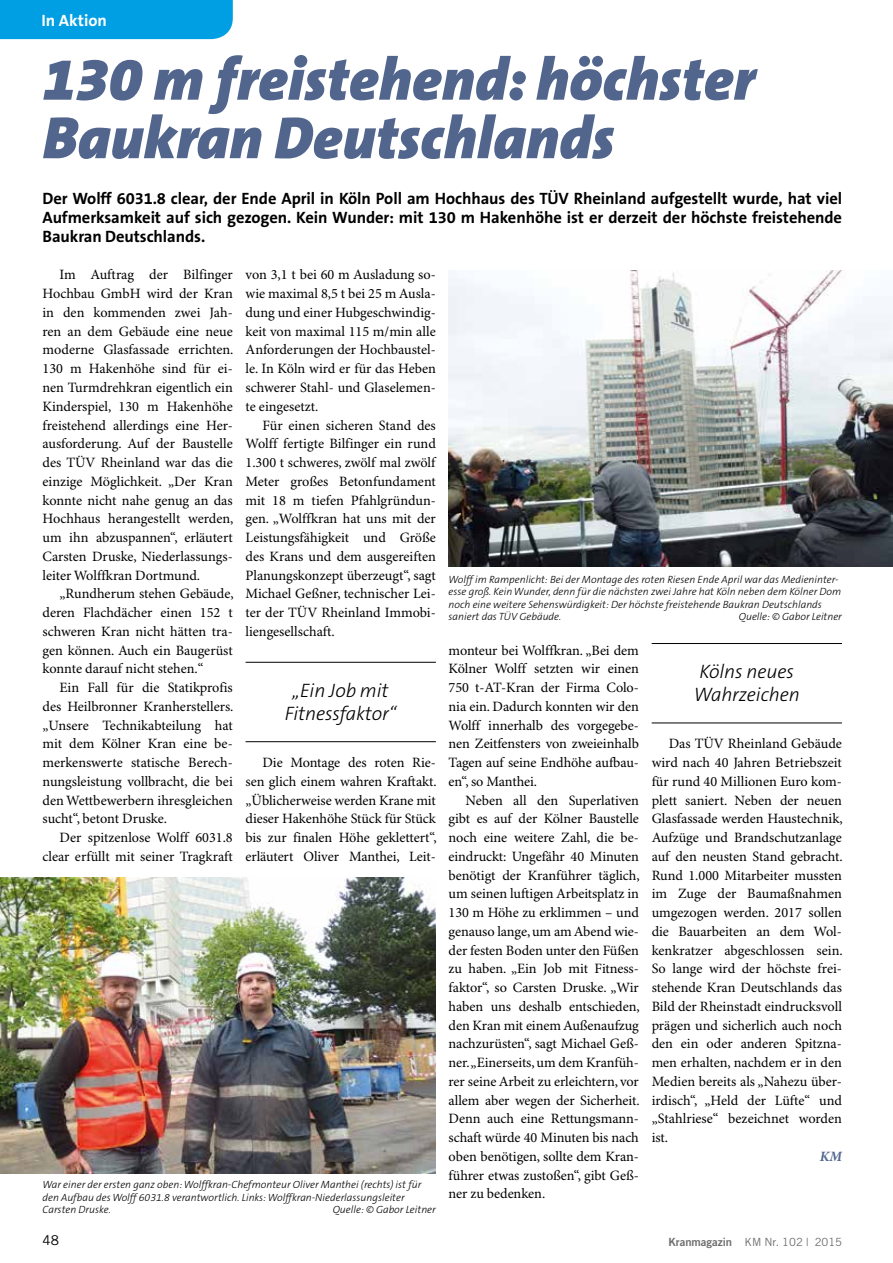
<style>
.page{position:relative;width:893px;height:1263px;background:#fff}
.page>*{position:absolute;margin:0;border:0;box-sizing:border-box;transform-origin:0 0}
.t1{font:italic 900 60px/58.5px "The Sans B9";color:#51658d}
.t2{font:italic 300 19.5px/23.4px "The Sans B3";letter-spacing:-.005em;color:#000;text-align:center}
.t3{font:700 16.5px/18.8px "The Sans B7";letter-spacing:-.005em;color:#000;text-align:justify}
.t4{font:700 16.5px "The Sans B7";color:#fff}
.t5{font:14.25px/18.8px "Minion Pro";letter-spacing:-.005em;color:#000;text-align:justify}
.t6{font:italic 700 14.25px "Minion Pro";color:#51658d}
.t7{font:13.5px "Trade Gothic";color:#000}
.t8{font:11.25px "Trade Gothic";color:#6e6e6e}
.t9{font:italic 300 10.5px/12.3px "The Sans B3";color:#000}
.s1{font-family:"Trade Gothic Bold Two"}
</style>
<div class="page">
<div style="left:0;top:0;width:233px;height:39px;background:#009ee3"></div>
<hr style="left:246px;top:662px;width:190px;height:1px;background:#000">
<hr style="left:246px;top:741px;width:190px;height:1px;background:#000">
<img style="left:0;top:877px;width:436px;height:297px">
<hr style="left:652px;top:643px;width:190px;height:1px;background:#000">
<hr style="left:652px;top:722px;width:190px;height:1px;background:#000">
<img style="left:449px;top:271px;width:444px;height:296px">
<p class="t4" style="left:41px;top:11px;width:67px">In Aktion</p>
<h1 class="t1" style="left:43px;top:52px;width:714px">130 m freistehend: höchster<br>Baukran Deutschlands</h1>
<p class="t3" style="left:43px;top:190px;width:801px">Der Wolff 6031.8 clear, der Ende April in Köln Poll am Hochhaus des TÜV Rheinland aufgestellt wurde, hat viel Aufmerksamkeit auf sich gezogen. Kein Wunder: mit 130 m Hakenhöhe ist er derzeit der höchste freistehende Baukran Deutschlands.</p>
<p class="t5" style="left:43px;top:266px;width:193px;text-indent:17px">Im Auftrag der Bilfinger Hochbau GmbH wird der Kran in den kommenden zwei Jah&shy;ren an dem Gebäude eine neue moderne Glasfassade errichten.<br>130 m Hakenhöhe sind für ei&shy;nen Turmdrehkran eigentlich ein Kinderspiel, 130 m Hakenhöhe freistehend allerdings eine Her&shy;ausforderung. Auf der Baustelle des TÜV Rheinland war das die einzige Möglichkeit. „Der Kran konnte nicht nahe genug an das Hochhaus herangestellt werden, um ihn abzuspannen“, erläutert Carsten Druske, Niederlassungs&shy;leiter Wolffkran Dortmund.</p>
<p class="t5" style="left:43px;top:585px;width:193px;text-indent:17px">„Rundherum stehen Gebäude, deren Flachdächer einen 152 t schweren Kran nicht hätten tra&shy;gen können. Auch ein Baugerüst konnte darauf nicht stehen.“</p>
<p class="t5" style="left:43px;top:679px;width:193px;text-indent:17px">Ein Fall für die Statikprofis des Heilbronner Kranherstellers. „Unsere Technikabteilung hat mit dem Kölner Kran eine be&shy;merkenswerte statische Berech&shy;nungsleistung vollbracht, die bei den Wettbewerbern ihresgleichen sucht“, betont Druske.</p>
<p class="t5" style="left:43px;top:829px;width:192px;text-align:right">Der spitzenlose Wolff 6031.8 clear erfüllt mit seiner Tragkraft</p>
<p class="t5" style="left:246px;top:266px;width:192px">von 3,1 t bei 60 m Ausladung so&shy;wie maximal 8,5 t bei 25 m Ausla&shy;dung und einer Hubgeschwindig&shy;keit von maximal 115 m/min alle Anforderungen der Hochbaustel&shy;le. In Köln wird er für das Heben schwerer Stahl- und Glaselemen&shy;te eingesetzt.</p>
<p class="t5" style="left:246px;top:416px;width:192px;text-indent:17px">Für einen sicheren Stand des Wolff fertigte Bilfinger ein rund 1.300 t schweres, zwölf mal zwölf Meter großes Betonfundament mit 18 m tiefen Pfahlgründun&shy;gen. „Wolffkran hat uns mit der Leistungsfähigkeit und Größe des Krans und dem ausgereiften Planungskonzept überzeugt“, sagt Michael Geßner, technischer Lei&shy;ter der TÜV Rheinland Immobi&shy;liengesellschaft.</p>
<p class="t9" style="left:449px;top:574px;width:394px">Wolff im Rampenlicht: Bei der Montage des roten Riesen Ende April war das Medieninter&shy;esse groß. Kein Wunder, denn für die nächsten zwei Jahre hat Köln neben dem Kölner Dom noch eine weitere Sehenswürdigkeit: Der höchste freistehende Baukran Deutschlands saniert das TÜV Gebäude.</p>
<p class="t9" style="left:739px;top:610px;width:105px">Quelle: © Gabor Leitner</p>
<p class="t5" style="left:449px;top:641px;width:192px">monteur bei Wolffkran. „Bei dem Kölner Wolff setzten wir einen 750 t-AT-Kran der Firma Colo&shy;nia ein. Dadurch konnten wir den Wolff innerhalb des vorgegebe&shy;nen Zeitfensters von zweieinhalb Tagen auf seine Endhöhe aufbau&shy;en“, so Manthei.</p>
<p class="t5" style="left:449px;top:791px;width:193px;text-indent:17px">Neben all den Superlativen gibt es auf der Kölner Baustelle noch eine weitere Zahl, die be&shy;eindruckt: Ungefähr 40 Minuten benötigt der Kranführer täglich, um seinen luftigen Arbeitsplatz in 130 m Höhe zu erklimmen – und genauso lange, um am Abend wie&shy;der festen Boden unter den Füßen zu haben. „Ein Job mit Fitness&shy;faktor“, so Carsten Druske. „Wir haben uns deshalb entschieden, den Kran mit einem Außenaufzug nachzurüsten“, sagt Michael Geß&shy;ner. „Einerseits, um dem Kranfüh&shy;rer seine Arbeit zu erleichtern, vor allem aber wegen der Sicherheit.<br>Denn auch eine Rettungsmann&shy;schaft würde 40 Minuten bis nach oben benötigen, sollte dem Kran&shy;führer etwas zustoßen“, gibt Geß&shy;ner zu bedenken.</p>
<h2 class="t2" style="left:694px;top:660px;width:108px;text-align:left">Kölns neues<br>Wahrzeichen</h2>
<p class="t5" style="left:652px;top:735px;width:193px;text-indent:17px">Das TÜV Rheinland Gebäude wird nach 40 Jahren Betriebszeit für rund 40 Millionen Euro kom&shy;plett saniert. Neben der neuen Glasfassade werden Haustechnik, Aufzüge und Brandschutzanlage auf den neusten Stand gebracht.<br>Rund 1.000 Mitarbeiter mussten im Zuge der Baumaßnahmen umgezogen werden. 2017 sollen die Bauarbeiten an dem Wol&shy;kenkratzer abgeschlossen sein.<br>So lange wird der höchste frei&shy;stehende Kran Deutschlands das Bild der Rheinstadt eindrucksvoll prägen und sicherlich auch noch den ein oder anderen Spitzna&shy;men erhalten, nachdem er in den Medien bereits als „Nahezu über&shy;irdisch“, „Held der Lüfte“ und „Stahlriese“ bezeichnet worden ist.</p>
<p class="t6" style="left:820px;top:1148px;width:24px">KM</p>
<h2 class="t2" style="left:285px;top:679px;width:113px">„Ein Job mit<br>Fitnessfaktor“</h2>
<p class="t5" style="left:246px;top:754px;width:193px;text-indent:17px">Die Montage des roten Rie&shy;sen glich einem wahren Kraftakt. „Üblicherweise werden Krane mit dieser Hakenhöhe Stück für Stück bis zur finalen Höhe geklettert“, erläutert Oliver Manthei, Leit-</p>
<p class="t9" style="left:43px;top:1179px;width:380px">War einer der ersten ganz oben: Wolffkran-Chefmonteur Oliver Manthei (rechts) ist für den Aufbau des Wolff 6031.8 verantwortlich. Links: Wolffkran-Niederlassungsleiter<br>Carsten Druske.</p>
<p class="t9" style="left:333px;top:1204px;width:105px">Quelle: © Gabor Leitner</p>
<p class="t7" style="left:43px;top:1232px;width:18px">48</p>
<p class="t8" style="left:668px;top:1235px;width:175px"><span class="s1">Kranmagazin</span> KM Nr. 102 | 2015</p>
</div>
